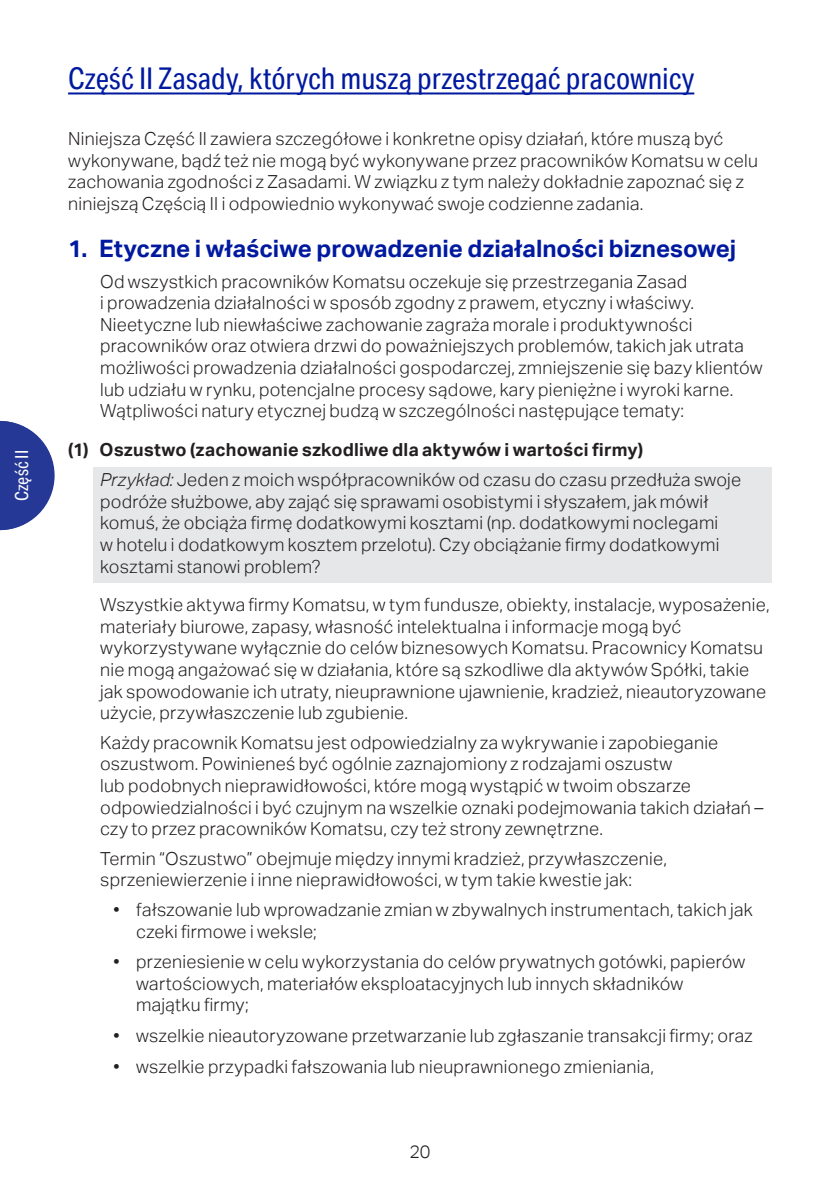
<style>
.page{position:relative;width:840px;height:1191px;background:#fff}
.page>*{position:absolute;margin:0;border:0;box-sizing:border-box;transform-origin:0 0}
.Section_head{font:30px "Aktiv Grotesk Cd";color:#00199f}
.T2{font:700 24px "Aktiv Grotesk";color:#00199f}
.body_indent{font:300 18px/21.6px "Aktiv Grotesk";letter-spacing:.015em;color:#231f20}
.example{font:300 18px/21.6px "Aktiv Grotesk";letter-spacing:.015em;color:#231f20}
.body{font:300 18px/21.6px "Aktiv Grotesk";letter-spacing:.015em;color:#231f20}
.T3{font:700 18px "Aktiv Grotesk";letter-spacing:.01em;color:#231f20}
.body-2{font:18px "Aktiv Grotesk Cd";letter-spacing:.02em;color:#fff}
.s1{font-style:italic}
</style>
<div class="page">
<hr style="left:68px;top:92px;width:626px;height:2px;background:#00199f">
<div style="left:94px;top:467px;width:677px;height:116px;background:#e6e7e9"></div>
<svg style="left:0;top:421px;width:55px;height:109px"></svg>
<p class="body-2" style="left:11px;top:501px;width:53px;rotate:-90deg">Część II</p>
<p class="Section_head" style="left:68px;top:61px;width:627px">Część II Zasady, których muszą przestrzegać pracownicy</p>
<p class="body" style="left:68px;top:128px;width:691px">Niniejsza Część II zawiera szczegółowe i konkretne opisy działań, które muszą być wykonywane, bądź też nie mogą być wykonywane przez pracowników Komatsu w celu zachowania zgodności z Zasadami. W związku z tym należy dokładnie zapoznać się z niniejszą Częścią II i odpowiednio wykonywać swoje codzienne zadania.</p>
<p class="T2" style="left:68px;top:234px;width:669px">1. Etyczne i właściwe prowadzenie działalności biznesowej</p>
<p class="body_indent" style="left:100px;top:270px;width:663px">Od wszystkich pracowników Komatsu oczekuje się przestrzegania Zasad<br>i prowadzenia działalności w sposób zgodny z prawem, etyczny i właściwy.<br>Nieetyczne lub niewłaściwe zachowanie zagraża morale i produktywności pracowników oraz otwiera drzwi do poważniejszych problemów, takich jak utrata możliwości prowadzenia działalności gospodarczej, zmniejszenie się bazy klientów lub udziału w rynku, potencjalne procesy sądowe, kary pieniężne i wyroki karne.<br>Wątpliwości natury etycznej budzą w szczególności następujące tematy:</p>
<p class="T3" style="left:68px;top:439px;width:576px">(1) Oszustwo (zachowanie szkodliwe dla aktywów i wartości firmy)</p>
<p class="example" style="left:100px;top:469px;width:642px"><span class="s1">Przykład:</span> Jeden z moich współpracowników od czasu do czasu przedłuża swoje podróże służbowe, aby zająć się sprawami osobistymi i słyszałem, jak mówił komuś, że obciąża firmę dodatkowymi kosztami (np. dodatkowymi noclegami<br>w hotelu i dodatkowym kosztem przelotu). Czy obciążanie firmy dodatkowymi kosztami stanowi problem?</p>
<p class="body_indent" style="left:100px;top:594px;width:670px">Wszystkie aktywa firmy Komatsu, w tym fundusze, obiekty, instalacje, wyposażenie, materiały biurowe, zapasy, własność intelektualna i informacje mogą być wykorzystywane wyłącznie do celów biznesowych Komatsu. Pracownicy Komatsu nie mogą angażować się w działania, które są szkodliwe dla aktywów Spółki, takie jak spowodowanie ich utraty, nieuprawnione ujawnienie, kradzież, nieautoryzowane użycie, przywłaszczenie lub zgubienie.</p>
<p class="body_indent" style="left:100px;top:731px;width:664px">Każdy pracownik Komatsu jest odpowiedzialny za wykrywanie i zapobieganie oszustwom. Powinieneś być ogólnie zaznajomiony z rodzajami oszustw<br>lub podobnych nieprawidłowości, które mogą wystąpić w twoim obszarze odpowiedzialności i być czujnym na wszelkie oznaki podejmowania takich działań – czy to przez pracowników Komatsu, czy też strony zewnętrzne.</p>
<p class="body_indent" style="left:100px;top:847px;width:568px">Termin “Oszustwo” obejmuje między innymi kradzież, przywłaszczenie, sprzeniewierzenie i inne nieprawidłowości, w tym takie kwestie jak:</p>
<p class="body_indent" style="left:136px;top:899px;width:617px;text-indent:-23px">• fałszowanie lub wprowadzanie zmian w zbywalnych instrumentach, takich jak czeki firmowe i weksle;</p>
<p class="body_indent" style="left:136px;top:951px;width:610px;text-indent:-23px">• przeniesienie w celu wykorzystania do celów prywatnych gotówki, papierów wartościowych, materiałów eksploatacyjnych lub innych składników majątku firmy;</p>
<p class="body_indent" style="left:113px;top:1025px;width:640px">• wszelkie nieautoryzowane przetwarzanie lub zgłaszanie transakcji firmy; oraz</p>
<p class="body_indent" style="left:113px;top:1055px;width:542px">• wszelkie przypadki fałszowania lub nieuprawnionego zmieniania,</p>
<p class="body_indent" style="left:409px;top:1141px;width:23px">20</p>
</div>
